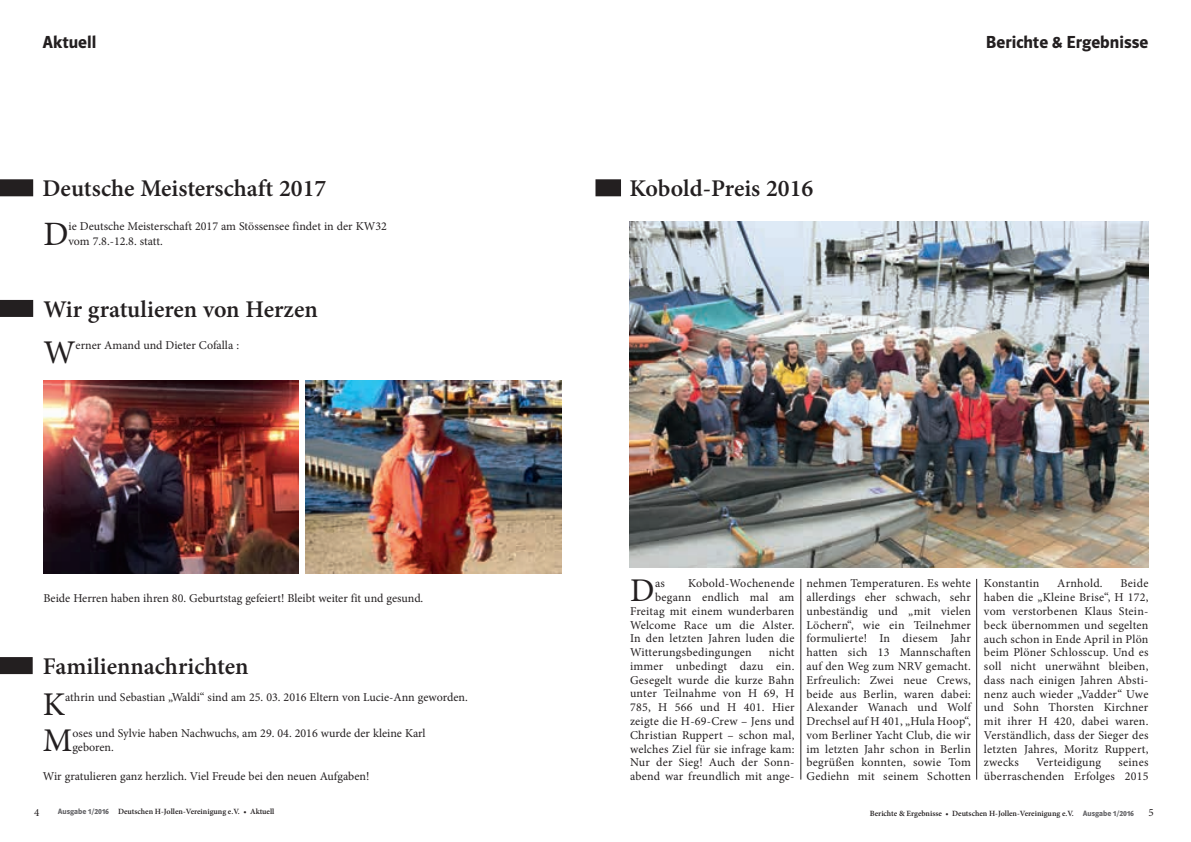
<style>
.page{position:relative;width:1191px;height:842px;background:#fff}
.page>*{position:absolute;margin:0;border:0;box-sizing:border-box;transform-origin:0 0}
.t1{font:34.2px "Minion Pro";color:#231f20}
.t2{font:33.2px "Minion Pro";color:#231f20}
.t3{font:600 24px "Minion Pro";color:#231f20}
.t4{font:18px "Polo Euro Hfett";color:#231f20}
.t5{font:12px/13.8px "Minion Pro";letter-spacing:.01em;color:#231f20;text-align:justify}
.t6{font:11px "Minion Pro";color:#231f20}
.t7{font:600 8px "Minion Pro";color:#231f20}
.s1{font-family:"Polo Euro Hfett";font-weight:400;color:#636366}
</style>
<div class="page">
<svg style="left:0;top:179px;width:33px;height:17px"></svg>
<svg style="left:0;top:300px;width:33px;height:17px"></svg>
<svg style="left:0;top:657px;width:33px;height:17px"></svg>
<hr style="left:976px;top:579px;width:1px;height:201px;background:#231f20">
<svg style="left:595px;top:179px;width:26px;height:17px"></svg>
<hr style="left:800px;top:579px;width:1px;height:201px;background:#231f20">
<img style="left:629px;top:221px;width:519px;height:346px">
<img style="left:43px;top:380px;width:255px;height:193px">
<img style="left:306px;top:380px;width:255px;height:193px">
<h3 class="t4" style="left:43px;top:32px;width:55px">Aktuell</h3>
<h3 class="t3" style="left:43px;top:172px;width:285px">Deutsche Meisterschaft 2017</h3>
<h1 class="t1" style="left:43px;top:211px;width:27px">D</h1>
<p class="t5" style="left:68px;top:219px;width:320px;line-height:14.4px">ie Deutsche Meisterschaft 2017 am Stössensee findet in der KW32 vom 7.8.-12.8. statt.</p>
<h3 class="t3" style="left:43px;top:293px;width:276px">Wir gratulieren von Herzen</h3>
<h2 class="t2" style="left:43px;top:330px;width:34px">W</h2>
<p class="t5" style="left:76px;top:338px;width:165px">erner Amand und Dieter Cofalla :</p>
<p class="t5" style="left:43px;top:591px;width:381px">Beide Herren haben ihren 80. Geburtstag gefeiert! Bleibt weiter fit und gesund.</p>
<h3 class="t3" style="left:43px;top:650px;width:207px">Familiennachrichten</h3>
<h2 class="t2" style="left:43px;top:682px;width:24px">K</h2>
<p class="t5" style="left:65px;top:691px;width:404px">athrin und Sebastian „Waldi“ sind am 25. 03. 2016 Eltern von Lucie-Ann geworden.</p>
<h2 class="t2" style="left:43px;top:718px;width:31px">M</h2>
<p class="t5" style="left:72px;top:726px;width:355px">oses und Sylvie haben Nachwuchs, am 29. 04. 2016 wurde der kleine Karl geboren.</p>
<p class="t5" style="left:43px;top:769px;width:328px">Wir gratulieren ganz herzlich. Viel Freude bei den neuen Aufgaben!</p>
<p class="t6" style="left:34px;top:805px;width:7px">4</p>
<p class="t7" style="left:58px;top:806px;width:218px"><span class="s1">Ausgabe 1/2016</span> Deutschen H-Jollen-Vereinigung e.V. • Aktuell</p>
<h3 class="t3" style="left:629px;top:172px;width:185px">Kobold-Preis 2016</h3>
<h3 class="t4" style="left:985px;top:32px;width:164px">Berichte &amp; Ergebnisse</h3>
<h2 class="t2" style="left:630px;top:568px;width:26px">D</h2>
<p class="t5" style="left:655px;top:577px;width:11px">as</p>
<p class="t5" style="left:688px;top:577px;width:108px">Kobold-Wochenende</p>
<p class="t5" style="left:655px;top:590px;width:141px">begann endlich mal am</p>
<p class="t5" style="left:630px;top:604px;width:166px">Freitag mit einem wunderbaren</p>
<p class="t5" style="left:630px;top:618px;width:166px">Welcome Race um die Alster.</p>
<p class="t5" style="left:630px;top:632px;width:166px">In den letzten Jahren luden die</p>
<p class="t5" style="left:630px;top:645px;width:123px">Witterungsbedingungen</p>
<p class="t5" style="left:630px;top:645px;width:166px;text-indent:139px">nicht immer unbedingt dazu ein.<br>Gesegelt wurde die kurze Bahn unter Teilnahme von H 69, H 785, H 566 und H 401. Hier zeigte die H-69-Crew – Jens und Christian Ruppert – schon mal, welches Ziel für sie infrage kam:<br>Nur der Sieg! Auch der Sonn&shy;abend war freundlich mit ange-</p>
<p class="t5" style="left:806px;top:577px;width:166px">nehmen Temperaturen. Es wehte allerdings eher schwach, sehr unbeständig und „mit vielen Löchern“, wie ein Teilnehmer formulierte! In diesem Jahr hatten sich 13 Mannschaften auf den Weg zum NRV gemacht.<br>Erfreulich: Zwei neue Crews, beide aus Berlin, waren dabei:<br>Alexander Wanach und Wolf Drechsel auf H 401, „Hula Hoop“, vom Berliner Yacht Club, die wir im letzten Jahr schon in Berlin begrüßen konnten, sowie Tom Gediehn mit seinem Schotten</p>
<p class="t5" style="left:984px;top:577px;width:57px">Konstantin</p>
<p class="t5" style="left:1057px;top:577px;width:47px">Arnhold.</p>
<p class="t5" style="left:984px;top:577px;width:166px;text-indent:136px">Beide haben die „Kleine Brise“, H 172, vom verstorbenen Klaus Stein&shy;beck übernommen und segelten auch schon in Ende April in Plön beim Plöner Schlosscup. Und es soll nicht unerwähnt bleiben, dass nach einigen Jahren Absti&shy;nenz auch wieder „Vadder“ Uwe und Sohn Thorsten Kirchner mit ihrer H 420, dabei waren.<br>Verständlich, dass der Sieger des letzten Jahres, Moritz Ruppert, zwecks</p>
<p class="t5" style="left:1036px;top:756px;width:67px">Verteidigung</p>
<p class="t5" style="left:984px;top:756px;width:166px;text-align:right">seines<br>überraschenden Erfolges 2015</p>
<p class="t7" style="left:869px;top:807px;width:266px">Berichte &amp; Ergebnisse • Deutschen H-Jollen-Vereinigung e.V. <span class="s1">Ausgabe 1/2016</span></p>
<p class="t6" style="left:1148px;top:805px;width:7px">5</p>
</div>
